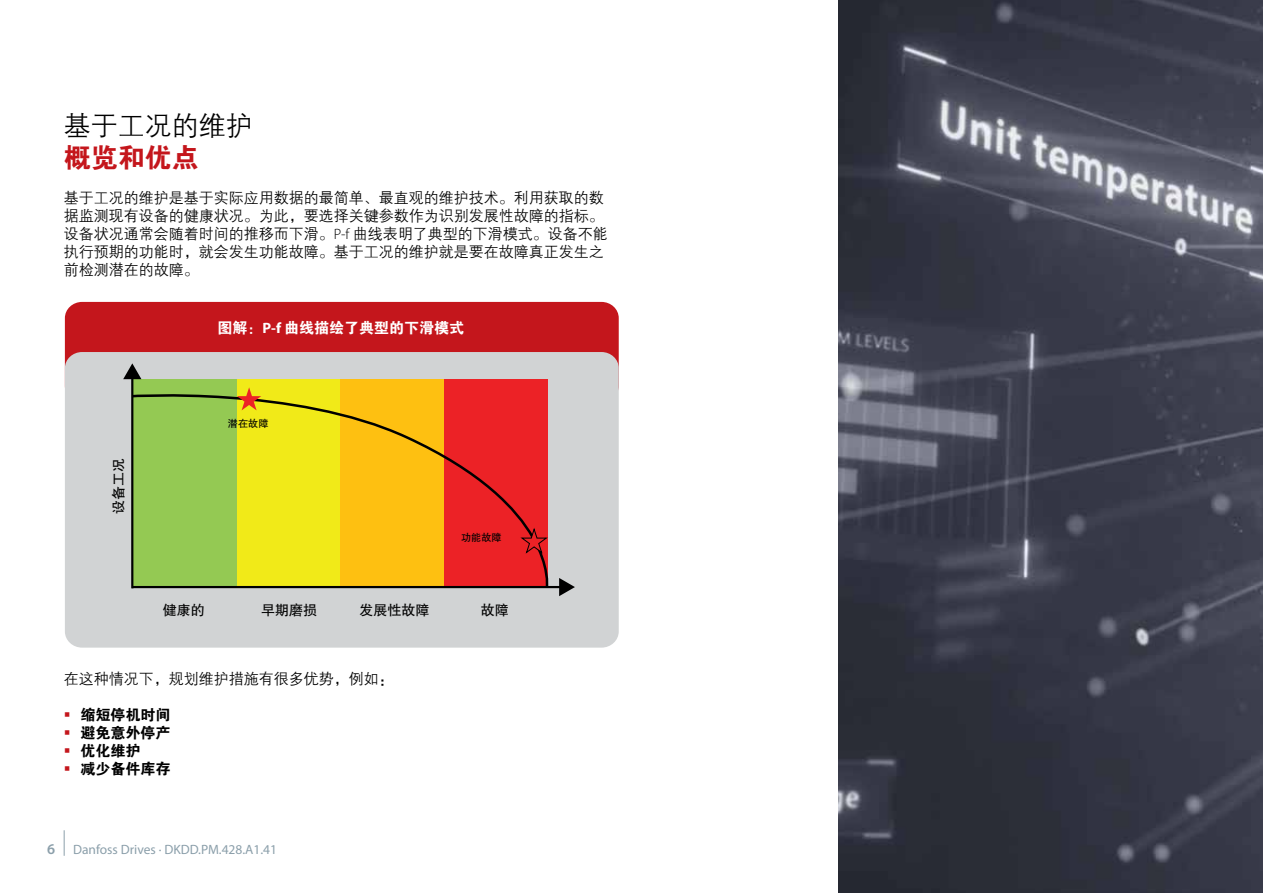
<style>
.page{position:relative;width:1263px;height:893px;background:#fff}
.page>*{position:absolute;margin:0;border:0;box-sizing:border-box;transform-origin:0 0}
.t1{font:27px "FZZDXJW GB1 0";color:#000}
.t2{font:27px "FZDHTJW GB1 0";color:#c4161c}
.t3{font:15px/18px "FZZDXJW GB1 0";color:#000}
.t4{font:15px "FZDHTJW GB1 0";color:#000}
.t5{font:15px "FZDHTJW GB1 0";color:#fff}
.t6{font:13.95px "FZHTJW GB1 0";color:#000}
.t7{font:13.5px "Myriad Pro";color:#8b9faa}
.t8{font:10.2px "FZHTJW GB1 0";color:#000}
.s1{font-family:"Myriad Pro";font-weight:300}
.s2{font-family:"Myriad Pro";font-weight:700}
.s3{color:#c4161c}
.s4{font-weight:600;font-size:15px}
</style>
<div class="page">
<img style="left:838px;top:0;width:425px;height:893px">
<svg style="left:64px;top:830px;width:1px;height:26px"></svg>
<div style="left:65px;top:302px;width:554px;height:100px;background:#c4161c;border-radius:17px"></div>
<div style="left:65px;top:352px;width:554px;height:296px;background:#d1d3d4;border-radius:17px"></div>
<svg style="left:123px;top:363px;width:452px;height:233px"></svg>
<h1 class="t1" style="left:64px;top:111px;width:190px">基于工况的维护</h1>
<h1 class="t2" style="left:64px;top:142px;width:136px">概览和优点</h1>
<p class="t3" style="left:64px;top:189px;width:545px">基于工况的维护是基于实际应用数据的最简单、最直观的维护技术。利用获取的数据监测现有设备的健康状况。为此，要选择关键参数作为识别发展性故障的指标。设备状况通常会随着时间的推移而下滑。<span class="s1">P-f</span> 曲线表明了典型的下滑模式。设备不能执行预期的功能时，就会发生功能故障。基于工况的维护就是要在故障真正发生之前检测潜在的故障。</p>
<p class="t5" style="left:218px;top:320px;width:248px">图解：<span class="s2">P-f</span> 曲线描绘了典型的下滑模式</p>
<p class="t6" style="left:111px;top:514px;width:58px;rotate:-90deg">设备工况</p>
<p class="t8" style="left:228px;top:418px;width:42px">潜在故障</p>
<p class="t6" style="left:163px;top:602px;width:44px">健康的</p>
<p class="t8" style="left:461px;top:532px;width:42px">功能故障</p>
<p class="t6" style="left:261px;top:602px;width:58px">早期磨损</p>
<p class="t6" style="left:359px;top:602px;width:72px">发展性故障</p>
<p class="t6" style="left:481px;top:602px;width:30px">故障</p>
<p class="t3" style="left:64px;top:670px;width:332px">在这种情况下，规划维护措施有很多优势，例如：</p>
<p class="t4" style="left:64px;top:707px;width:108px"><span class="s3">▪</span> 缩短停机时间</p>
<p class="t4" style="left:64px;top:725px;width:108px"><span class="s3">▪</span> 避免意外停产</p>
<p class="t4" style="left:64px;top:743px;width:78px"><span class="s3">▪</span> 优化维护</p>
<p class="t4" style="left:64px;top:761px;width:108px"><span class="s3">▪</span> 减少备件库存</p>
<p class="t7" style="left:47px;top:841px;width:231px"><span class="s4">6</span> Danfoss Drives · DKDD.PM.428.A1.41</p>
</div>
